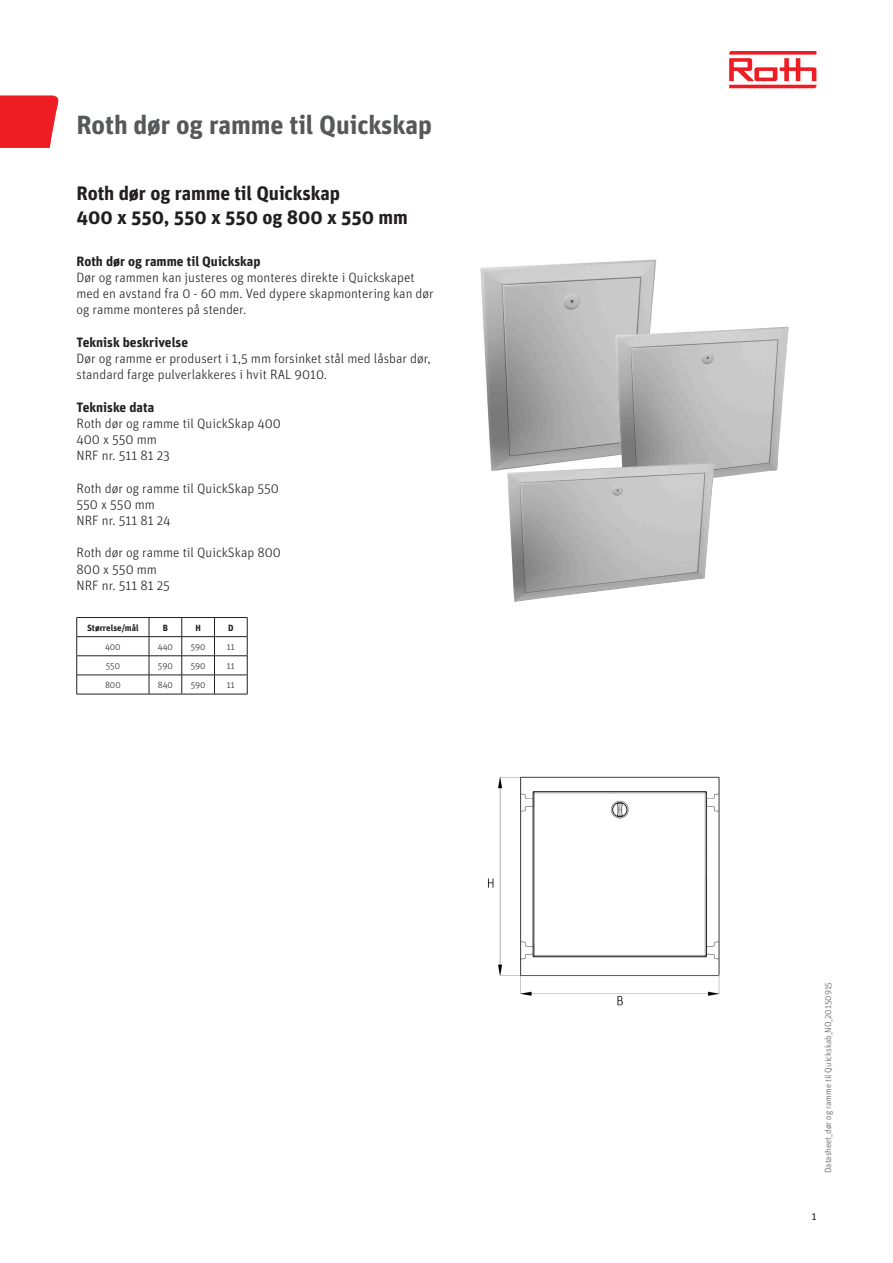
<style>
.page{position:relative;width:893px;height:1263px;background:#fff}
.page>*{position:absolute;margin:0;border:0;box-sizing:border-box;transform-origin:0 0}
.t1{font:700 26.25px "Unit OT";letter-spacing:-.005em;color:#57585a}
.t2{font:700 19.5px/23.4px "Unit OT";letter-spacing:-.005em;color:#231f20}
.t3{font:300 13.5px/16.2px "Unit OT";color:#231f20}
.t4{font:700 13.5px "Unit OT";color:#231f20}
.t5{font:10.5px "Unit OT";color:#231f20}
.t6{font:300 9px "Unit OT";color:#57585a}
.t7{font:300 9px "Unit OT";color:#231f20}
.t8{font:700 9px "Unit OT";color:#231f20}
</style>
<div class="page">
<svg style="left:729px;top:51px;width:87px;height:37px"></svg>
<svg style="left:0;top:96px;width:59px;height:52px"></svg>
<img style="left:480px;top:259px;width:176px;height:212px">
<img style="left:488px;top:776px;width:232px;height:230px">
<hr style="left:77px;top:617px;width:72px;height:1px;background:#231f20">
<hr style="left:149px;top:617px;width:33px;height:1px;background:#231f20">
<hr style="left:182px;top:617px;width:32px;height:1px;background:#231f20">
<hr style="left:214px;top:617px;width:33px;height:1px;background:#231f20">
<hr style="left:77px;top:636px;width:72px;height:1px;background:#231f20">
<hr style="left:149px;top:636px;width:33px;height:1px;background:#231f20">
<hr style="left:182px;top:636px;width:32px;height:1px;background:#231f20">
<hr style="left:214px;top:636px;width:33px;height:1px;background:#231f20">
<hr style="left:77px;top:655px;width:72px;height:1px;background:#231f20">
<hr style="left:149px;top:655px;width:33px;height:1px;background:#231f20">
<hr style="left:182px;top:655px;width:32px;height:1px;background:#231f20">
<hr style="left:214px;top:655px;width:33px;height:1px;background:#231f20">
<hr style="left:77px;top:675px;width:72px;height:1px;background:#231f20">
<svg style="left:76px;top:618px;width:1px;height:76px"></svg>
<hr style="left:149px;top:675px;width:33px;height:1px;background:#231f20">
<svg style="left:149px;top:618px;width:1px;height:76px"></svg>
<hr style="left:182px;top:675px;width:32px;height:1px;background:#231f20">
<svg style="left:181px;top:618px;width:1px;height:76px"></svg>
<hr style="left:214px;top:675px;width:33px;height:1px;background:#231f20">
<svg style="left:214px;top:618px;width:1px;height:76px"></svg>
<svg style="left:247px;top:618px;width:1px;height:76px"></svg>
<hr style="left:77px;top:694px;width:72px;height:1px;background:#231f20">
<hr style="left:149px;top:694px;width:33px;height:1px;background:#231f20">
<hr style="left:182px;top:694px;width:32px;height:1px;background:#231f20">
<hr style="left:214px;top:694px;width:33px;height:1px;background:#231f20">
<img style="left:615px;top:327px;width:174px;height:151px">
<img style="left:507px;top:463px;width:208px;height:139px">
<p class="t1" style="left:77px;top:107px;width:357px">Roth dør og ramme til Quickskap</p>
<p class="t2" style="left:77px;top:182px;width:333px">Roth dør og ramme til Quickskap<br>400 x 550, 550 x 550 og 800 x 550 mm</p>
<p class="t4" style="left:77px;top:252px;width:186px">Roth dør og ramme til Quickskap</p>
<p class="t3" style="left:77px;top:269px;width:359px">Dør og rammen kan justeres og monteres direkte i Quickskapet med en avstand fra 0 - 60 mm. Ved dypere skapmontering kan dør og ramme monteres på stender.</p>
<p class="t4" style="left:77px;top:333px;width:113px">Teknisk beskrivelse</p>
<p class="t3" style="left:77px;top:350px;width:356px">Dør og ramme er produsert i 1,5 mm forsinket stål med låsbar dør, standard farge pulverlakkeres i hvit RAL 9010.</p>
<p class="t4" style="left:77px;top:398px;width:79px">Tekniske data</p>
<p class="t3" style="left:77px;top:415px;width:206px">Roth dør og ramme til QuickSkap 400</p>
<p class="t3" style="left:77px;top:431px;width:82px">400 x 550 mm</p>
<p class="t3" style="left:77px;top:448px;width:95px">NRF nr. 511 81 23</p>
<p class="t3" style="left:77px;top:480px;width:204px">Roth dør og ramme til QuickSkap 550</p>
<p class="t3" style="left:77px;top:496px;width:80px">550 x 550 mm</p>
<p class="t3" style="left:77px;top:512px;width:95px">NRF nr. 511 81 24</p>
<p class="t3" style="left:77px;top:545px;width:206px">Roth dør og ramme til QuickSkap 800</p>
<p class="t3" style="left:77px;top:561px;width:82px">800 x 550 mm</p>
<p class="t3" style="left:77px;top:577px;width:95px">NRF nr. 511 81 25</p>
<p class="t8" style="left:87px;top:622px;width:53px">Størrelse/mål</p>
<p class="t8" style="left:163px;top:622px;width:7px">B</p>
<p class="t8" style="left:195px;top:622px;width:7px">H</p>
<p class="t8" style="left:228px;top:622px;width:7px">D</p>
<p class="t7" style="left:105px;top:641px;width:17px">400</p>
<p class="t7" style="left:158px;top:641px;width:17px">440</p>
<p class="t7" style="left:191px;top:641px;width:16px">590</p>
<p class="t7" style="left:227px;top:641px;width:9px">11</p>
<p class="t7" style="left:106px;top:660px;width:16px">550</p>
<p class="t7" style="left:158px;top:660px;width:16px">590</p>
<p class="t7" style="left:191px;top:660px;width:16px">590</p>
<p class="t7" style="left:227px;top:660px;width:9px">11</p>
<p class="t7" style="left:105px;top:680px;width:17px">800</p>
<p class="t7" style="left:158px;top:680px;width:17px">840</p>
<p class="t7" style="left:191px;top:680px;width:16px">590</p>
<p class="t7" style="left:227px;top:680px;width:9px">11</p>
<p class="t6" style="left:823px;top:1173px;width:192px;rotate:-90deg">Datasheet_dør og ramme til Quickskab_NO_20150915</p>
<p class="t5" style="left:812px;top:1210px;width:6px">1</p>
</div>
